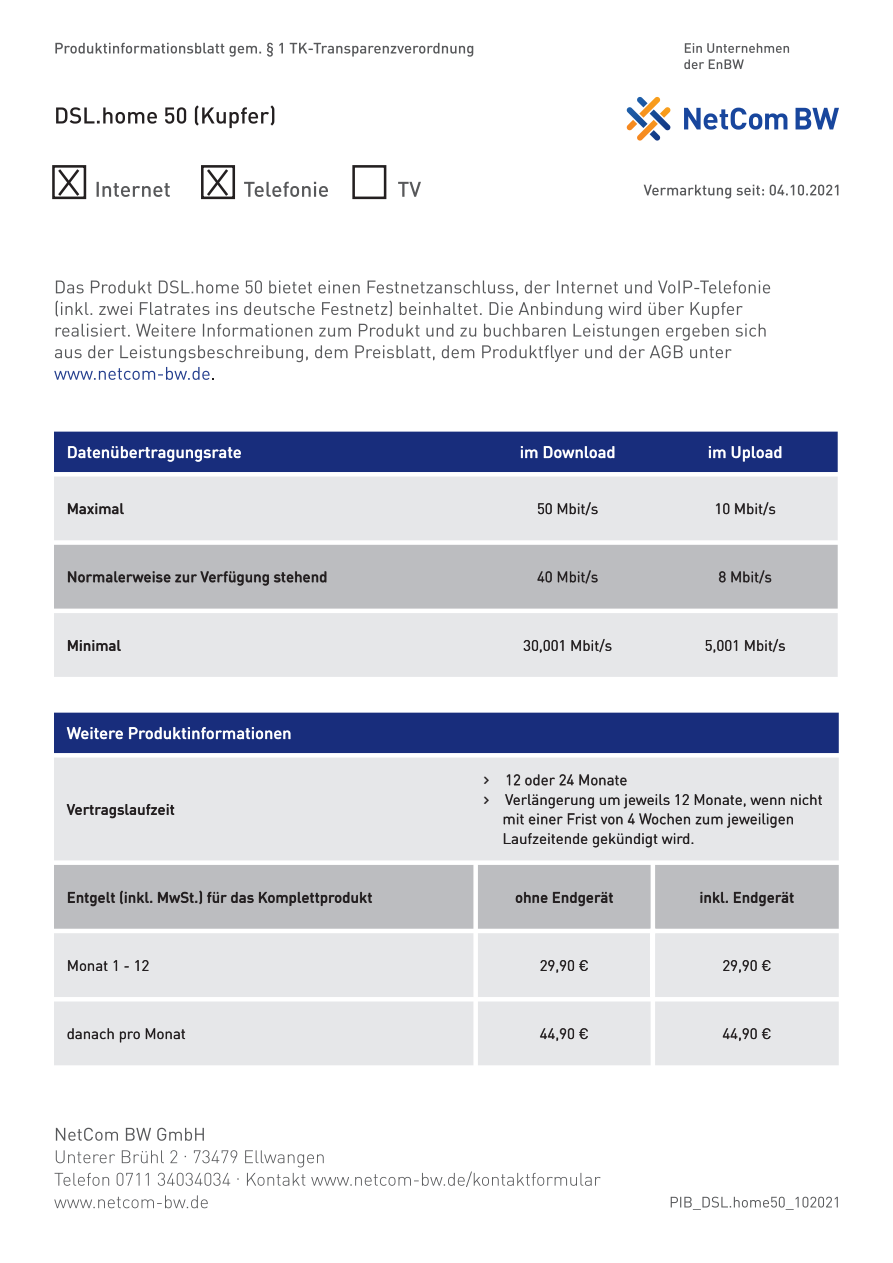
<style>
.page{position:relative;width:893px;height:1263px;background:#fff}
.page>*{position:absolute;margin:0;border:0;box-sizing:border-box;transform-origin:0 0}
.t1{font:500 16.5px "En BWDIN Pro";color:#fff}
.t2{font:15px "En BWDIN Pro";color:#231f20}
.t3{font:500 15px "En BWDIN Pro";color:#231f20}
</style>
<div class="page">
<svg style="left:54px;top:280px;width:716px;height:100px"></svg>
<svg style="left:54px;top:757px;width:785px;height:308px;background:#e7e8ea"></svg>
<div style="left:54px;top:865px;width:785px;height:64px;background:#bcbdc0"></div>
<hr style="left:651px;top:933px;width:4px;height:64px;background:#fff">
<svg style="left:650px;top:929px;width:6px;height:4px"></svg>
<svg style="left:723px;top:1028px;width:47px;height:13px"></svg>
<svg style="left:540px;top:1028px;width:48px;height:13px"></svg>
<svg style="left:68px;top:1028px;width:117px;height:14px;background:#c2c2c4"></svg>
<svg style="left:723px;top:960px;width:47px;height:13px"></svg>
<svg style="left:541px;top:960px;width:47px;height:13px"></svg>
<svg style="left:68px;top:960px;width:80px;height:11px"></svg>
<svg style="left:701px;top:892px;width:93px;height:14px"></svg>
<svg style="left:516px;top:892px;width:97px;height:14px"></svg>
<svg style="left:68px;top:890px;width:304px;height:16px;background:#9a9a9d"></svg>
<svg style="left:504px;top:814px;width:289px;height:33px;background:#ceced0"></svg>
<svg style="left:505px;top:794px;width:317px;height:14px;background:#c5c5c6"></svg>
<svg style="left:507px;top:775px;width:119px;height:10px"></svg>
<svg style="left:67px;top:804px;width:107px;height:14px"></svg>
<div style="left:54px;top:713px;width:785px;height:40px;background:#182d7c"></div>
<svg style="left:626px;top:97px;width:45px;height:44px"></svg>
<svg style="left:684px;top:108px;width:103px;height:22px"></svg>
<svg style="left:795px;top:108px;width:44px;height:21px"></svg>
<svg style="left:684px;top:59px;width:60px;height:10px"></svg>
<svg style="left:685px;top:43px;width:104px;height:10px"></svg>
<svg style="left:55px;top:43px;width:418px;height:14px"></svg>
<svg style="left:56px;top:105px;width:218px;height:23px"></svg>
<div style="left:52px;top:165px;width:34px;height:34px;border:3px solid #231f20"></div>
<svg style="left:56px;top:166px;width:26px;height:33px"></svg>
<svg style="left:97px;top:182px;width:73px;height:15px"></svg>
<div style="left:201px;top:165px;width:34px;height:34px;border:3px solid #231f20"></div>
<svg style="left:204px;top:166px;width:27px;height:33px"></svg>
<svg style="left:244px;top:182px;width:84px;height:15px"></svg>
<div style="left:352px;top:165px;width:34px;height:34px;border:3px solid #231f20"></div>
<svg style="left:398px;top:182px;width:23px;height:15px"></svg>
<svg style="left:644px;top:185px;width:194px;height:14px"></svg>
<svg style="left:54px;top:476px;width:784px;height:201px;background:#e7e8ea"></svg>
<div style="left:54px;top:545px;width:784px;height:64px;background:#bcbdc0"></div>
<svg style="left:706px;top:639px;width:79px;height:14px"></svg>
<svg style="left:524px;top:639px;width:87px;height:14px"></svg>
<svg style="left:68px;top:640px;width:53px;height:11px"></svg>
<svg style="left:719px;top:571px;width:52px;height:12px"></svg>
<svg style="left:538px;top:571px;width:60px;height:12px"></svg>
<svg style="left:68px;top:572px;width:258px;height:14px;background:#979699"></svg>
<svg style="left:716px;top:502px;width:59px;height:13px"></svg>
<svg style="left:538px;top:502px;width:60px;height:13px"></svg>
<svg style="left:68px;top:503px;width:56px;height:11px"></svg>
<svg style="left:54px;top:432px;width:784px;height:40px;background:#243782"></svg>
<svg style="left:54px;top:1195px;width:154px;height:13px"></svg>
<svg style="left:55px;top:1150px;width:546px;height:37px"></svg>
<svg style="left:56px;top:1128px;width:148px;height:13px"></svg>
<svg style="left:671px;top:1197px;width:167px;height:13px"></svg>
<p class="t1" style="left:67px;top:439px;width:177px">Datenübertragungsrate</p>
<p class="t1" style="left:520px;top:439px;width:97px">im Download</p>
<p class="t1" style="left:708px;top:439px;width:76px">im Upload</p>
<p class="t3" style="left:67px;top:497px;width:59px">Maximal</p>
<p class="t2" style="left:537px;top:497px;width:63px">50 Mbit/s</p>
<p class="t2" style="left:715px;top:497px;width:63px">10 Mbit/s</p>
<p class="t3" style="left:67px;top:565px;width:262px">Normalerweise zur Verfügung stehend</p>
<p class="t2" style="left:537px;top:565px;width:63px">40 Mbit/s</p>
<p class="t2" style="left:718px;top:565px;width:55px">8 Mbit/s</p>
<p class="t3" style="left:67px;top:633px;width:56px">Minimal</p>
<p class="t2" style="left:523px;top:633px;width:90px">30,001 Mbit/s</p>
<p class="t2" style="left:705px;top:633px;width:82px">5,001 Mbit/s</p>
<p class="t1" style="left:67px;top:720px;width:226px">Weitere Produktinformationen</p>
<p class="t3" style="left:67px;top:797px;width:110px">Vertragslaufzeit</p>
<p class="t2" style="left:484px;top:768px;width:145px">› 12 oder 24 Monate</p>
<p class="t2" style="left:484px;top:788px;width:340px">› Verlängerung um jeweils 12 Monate, wenn nicht</p>
<p class="t2" style="left:503px;top:807px;width:293px">mit einer Frist von 4 Wochen zum jeweiligen</p>
<p class="t2" style="left:503px;top:827px;width:193px">Laufzeitende gekündigt wird.</p>
<p class="t3" style="left:67px;top:885px;width:307px">Entgelt (inkl. MwSt.) für das Komplettprodukt</p>
<p class="t3" style="left:515px;top:885px;width:100px">ohne Endgerät</p>
<p class="t3" style="left:699px;top:885px;width:96px">inkl. Endgerät</p>
<p class="t2" style="left:67px;top:953px;width:84px">Monat 1 - 12</p>
<p class="t2" style="left:540px;top:953px;width:51px">29,90 €</p>
<p class="t2" style="left:722px;top:953px;width:51px">29,90 €</p>
<p class="t2" style="left:67px;top:1022px;width:121px">danach pro Monat</p>
<p class="t2" style="left:540px;top:1022px;width:51px">44,90 €</p>
<p class="t2" style="left:722px;top:1022px;width:51px">44,90 €</p>
</div>
